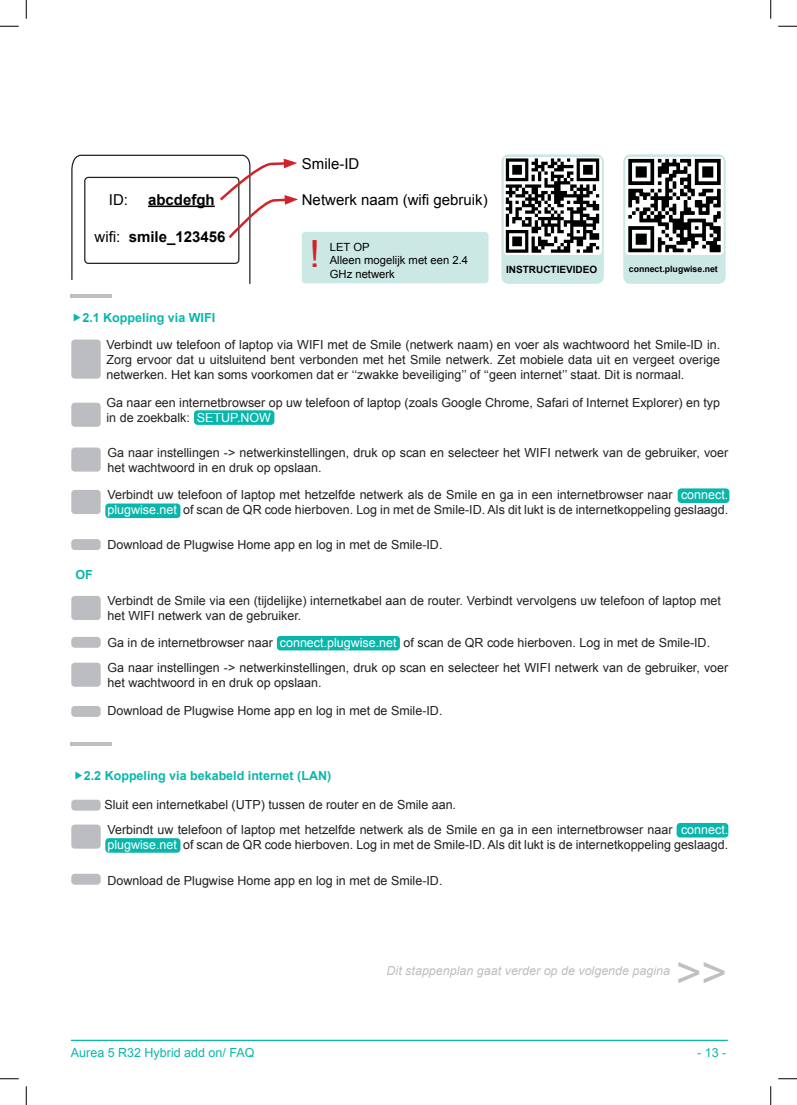
<style>
.page{position:relative;width:797px;height:1105px;background:#fff}
.page>*{position:absolute;margin:0;border:0;box-sizing:border-box;transform-origin:0 0}
.t1{font:43.75px "Arial";color:#bfbfbf}
.t2{font:37.5px "Arial";color:#d1232a}
.t3{font:15px "Arial";color:#000}
.t4{font:700 15px "Arial";color:#000}
.t5{font:12.5px/15px "Arial";color:#231f20}
.t6{font:700 12.5px "Arial";color:#09b6ab}
.t7{font:italic 12.5px "Arial";color:#bfbfbf}
.t8{font:12.5px "Arial";color:#09b6ab}
.t9{font:11.25px/13.5px "Arial";color:#000}
.t10{font:700 10px "Arial";color:#000}
.t11{font:700 8.75px "Arial";color:#000}
.s1{font-weight:400}
.s2{color:#fff}
</style>
<div class="page">
<hr style="left:71px;top:1040px;width:656px;height:1px;background:#09b6ab">
<div style="left:71px;top:339px;width:30px;height:40px;background:#bcbdc0;border-radius:4px"></div>
<div style="left:71px;top:596px;width:30px;height:24px;background:#bcbdc0;border-radius:4px"></div>
<div style="left:71px;top:447px;width:30px;height:25px;background:#bcbdc0;border-radius:4px"></div>
<div style="left:71px;top:663px;width:30px;height:24px;background:#bcbdc0;border-radius:4px"></div>
<div style="left:71px;top:403px;width:30px;height:24px;background:#bcbdc0;border-radius:4px"></div>
<div style="left:71px;top:490px;width:30px;height:24px;background:#bcbdc0;border-radius:4px"></div>
<div style="left:71px;top:824px;width:30px;height:25px;background:#bcbdc0;border-radius:4px"></div>
<div style="left:71px;top:539px;width:30px;height:11px;background:#bcbdc0;border-radius:4px"></div>
<div style="left:71px;top:874px;width:30px;height:11px;background:#bcbdc0;border-radius:4px"></div>
<div style="left:71px;top:800px;width:30px;height:11px;background:#bcbdc0;border-radius:4px"></div>
<div style="left:71px;top:706px;width:30px;height:11px;background:#bcbdc0;border-radius:4px"></div>
<div style="left:194px;top:410px;width:80px;height:15px;background:#09b6ab;border-radius:4px"></div>
<div style="left:105px;top:503px;width:75px;height:15px;background:#09b6ab;border-radius:4px"></div>
<div style="left:105px;top:838px;width:75px;height:15px;background:#09b6ab;border-radius:4px"></div>
<div style="left:677px;top:488px;width:52px;height:15px;background:#09b6ab;border-radius:4px"></div>
<div style="left:676px;top:823px;width:52px;height:14px;background:#09b6ab;border-radius:4px"></div>
<div style="left:277px;top:636px;width:123px;height:14px;background:#09b6ab;border-radius:4px"></div>
<div style="left:302px;top:232px;width:186px;height:51px;background:#cce8e5;border-radius:4px"></div>
<svg style="left:623px;top:154px;width:102px;height:130px;background:#cee9e6"></svg>
<svg style="left:501px;top:154px;width:103px;height:130px;background:#cfe9e6"></svg>
<img style="left:625px;top:157px;width:98px;height:98px">
<svg style="left:71px;top:154px;width:227px;height:130px"></svg>
<hr style="left:71px;top:294px;width:41px;height:3px;background:#bfbfbf">
<hr style="left:71px;top:742px;width:41px;height:4px;background:#bfbfbf">
<img style="left:504px;top:157px;width:97px;height:98px">
<div style="left:71px;top:637px;width:30px;height:11px;background:#bcbdc0;border-radius:4px"></div>
<svg style="left:0;top:25px;width:19px;height:2px"></svg>
<svg style="left:778px;top:25px;width:19px;height:2px"></svg>
<svg style="left:0;top:1078px;width:19px;height:1px"></svg>
<svg style="left:778px;top:1078px;width:19px;height:1px"></svg>
<svg style="left:25px;top:0;width:2px;height:19px"></svg>
<svg style="left:25px;top:1086px;width:2px;height:19px"></svg>
<svg style="left:770px;top:0;width:1px;height:19px"></svg>
<svg style="left:770px;top:1086px;width:1px;height:19px"></svg>
<p class="t3" style="left:109px;top:190px;width:21px">ID:</p>
<p class="t4" style="left:148px;top:190px;width:68px">abcdefgh</p>
<p class="t4" style="left:94px;top:226px;width:132px"><span class="s1">wifi:</span> smile_123456</p>
<p class="t6" style="left:82px;top:309px;width:134px">2.1 Koppeling via WIFI</p>
<p class="t3" style="left:302px;top:154px;width:59px">Smile-ID</p>
<p class="t3" style="left:302px;top:190px;width:187px">Netwerk naam (wifi gebruik)</p>
<p class="t9" style="left:330px;top:240px;width:140px">LET OP<br>Alleen mogelijk met een 2.4<br>GHz netwerk</p>
<h2 class="t2" style="left:309px;top:230px;width:12px">!</h2>
<p class="t10" style="left:506px;top:263px;width:93px">INSTRUCTIEVIDEO</p>
<p class="t11" style="left:629px;top:263px;width:90px">connect.plugwise.net</p>
<p class="t5" style="left:106px;top:337px;width:615px;text-align:justify">Verbindt uw telefoon of laptop via WIFI met de Smile (netwerk naam) en voer als wachtwoord het Smile-ID in.<br>Zorg ervoor dat u uitsluitend bent verbonden met het Smile netwerk. Zet mobiele data uit en vergeet overige netwerken. Het kan soms voorkomen dat er ‘‘zwakke beveiliging’’ of ‘‘geen internet’’ staat. Dit is normaal.</p>
<p class="t5" style="left:106px;top:395px;width:615px">Ga naar een internetbrowser op uw telefoon of laptop (zoals Google Chrome, Safari of Internet Explorer) en typ in de zoekbalk: <span class="s2">SETUP.NOW</span></p>
<p class="t5" style="left:107px;top:445px;width:622px">Ga naar instellingen -&gt; netwerkinstellingen, druk op scan en selecteer het WIFI netwerk van de gebruiker, voer het wachtwoord in en druk op opslaan.</p>
<p class="t5" style="left:107px;top:487px;width:622px">Verbindt uw telefoon of laptop met hetzelfde netwerk als de Smile en ga in een internetbrowser naar <span class="s2">connect. plugwise.net</span> of scan de QR code hierboven. Log in met de Smile-ID. Als dit lukt is de internetkoppeling geslaagd.</p>
<p class="t6" style="left:76px;top:567px;width:19px">OF</p>
<p class="t5" style="left:107px;top:537px;width:336px">Download de Plugwise Home app en log in met de Smile-ID.</p>
<p class="t5" style="left:107px;top:593px;width:615px">Verbindt de Smile via een (tijdelijke) internetkabel aan de router. Verbindt vervolgens uw telefoon of laptop met het WIFI netwerk van de gebruiker.</p>
<p class="t5" style="left:107px;top:635px;width:604px">Ga in de internetbrowser naar <span class="s2">connect.plugwise.net</span> of scan de QR code hierboven. Log in met de Smile-ID.</p>
<p class="t5" style="left:107px;top:660px;width:622px">Ga naar instellingen -&gt; netwerkinstellingen, druk op scan en selecteer het WIFI netwerk van de gebruiker, voer het wachtwoord in en druk op opslaan.</p>
<p class="t5" style="left:107px;top:704px;width:336px">Download de Plugwise Home app en log in met de Smile-ID.</p>
<p class="t6" style="left:84px;top:767px;width:249px">2.2 Koppeling via bekabeld internet (LAN)</p>
<p class="t5" style="left:104px;top:797px;width:353px">Sluit een internetkabel (UTP) tussen de router en de Smile aan.</p>
<p class="t5" style="left:107px;top:822px;width:622px">Verbindt uw telefoon of laptop met hetzelfde netwerk als de Smile en ga in een internetbrowser naar <span class="s2">connect. plugwise.net</span> of scan de QR code hierboven. Log in met de Smile-ID. Als dit lukt is de internetkoppeling geslaagd.</p>
<p class="t5" style="left:107px;top:873px;width:336px">Download de Plugwise Home app en log in met de Smile-ID.</p>
<p class="t7" style="left:386px;top:962px;width:285px">Dit stappenplan gaat verder op de volgende pagina</p>
<h1 class="t1" style="left:676px;top:944px;width:53px">&gt;&gt;</h1>
<p class="t8" style="left:71px;top:1044px;width:185px">Aurea 5 R32 Hybrid add on/ FAQ</p>
<p class="t8" style="left:697px;top:1044px;width:31px">- 13 -</p>
</div>
